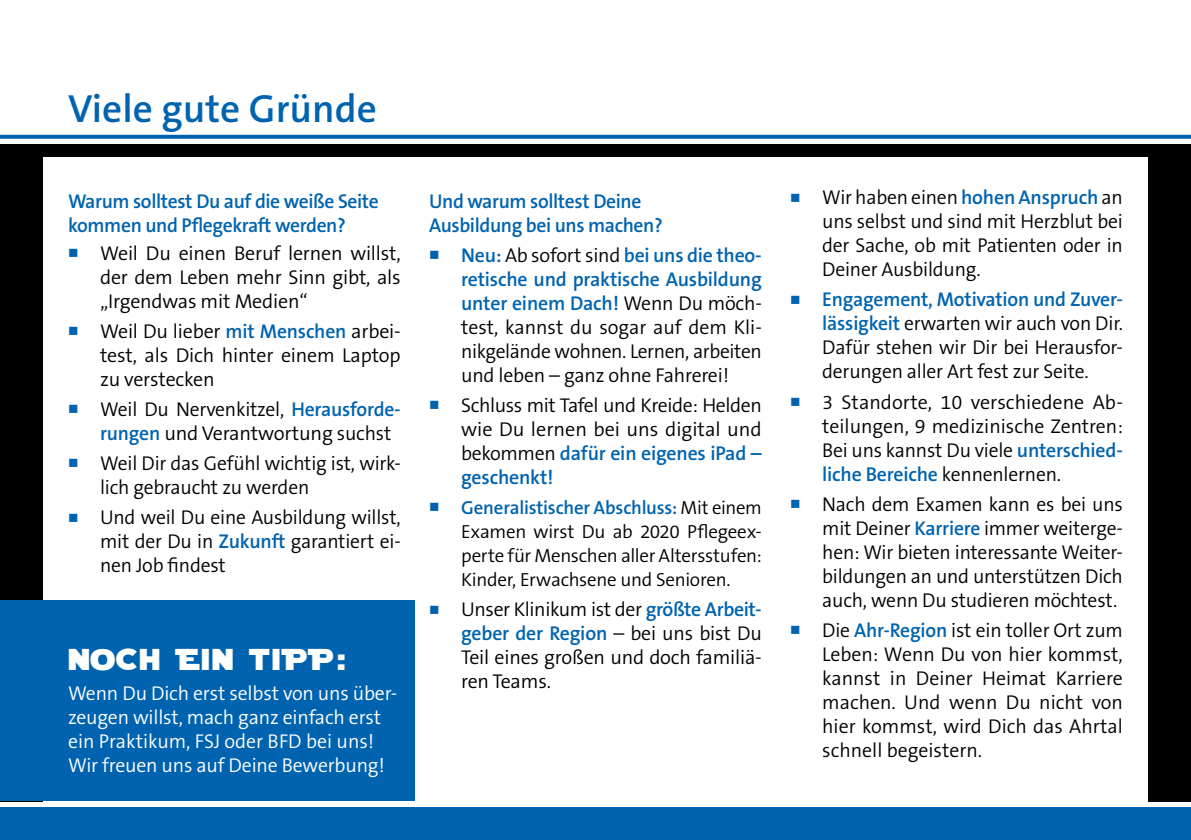
<style>
.page{position:relative;width:1191px;height:840px;background:#fff}
.page>*{position:absolute;margin:0;border:0;box-sizing:border-box;transform-origin:0 0}
.t1{font:600 39.4px "The Sans B6";color:#0063af}
.t2{font:30px "Star Jedi";letter-spacing:.085em;color:#fff}
.t3{font:300 20px/24px "The Sans B4";letter-spacing:-.01em;color:#000;text-align:justify}
.t4{font:600 20px/24px "The Sans B6";letter-spacing:-.015em;color:#0063af}
.t5{font:300 20px/24px "The Sans B4";letter-spacing:-.01em;color:#fff}
.t6{font:300 19px/24px "The Sans B4";letter-spacing:-.015em;color:#000;text-align:justify}
.t7{font:600 19px "The Sans B6";letter-spacing:-.01em;color:#0063af}
.s1{color:#0063af}
.s2{font-family:"The Sans B6";font-weight:600;color:#0063af}
.s3{font-family:"The Sans B4";font-weight:300;color:#000}
</style>
<div class="page">
<div style="left:0;top:144px;width:1191px;height:656px;background:#000"></div>
<div style="left:43px;top:156px;width:1104px;height:650px;background:#fff"></div>
<div style="left:0;top:806px;width:1191px;height:33px;background:#0063af"></div>
<div style="left:0;top:600px;width:415px;height:200px;background:#0063af"></div>
<svg style="left:0;top:135px;width:1191px;height:4px;background:#0c6ab2"></svg>
<h1 class="t1" style="left:68px;top:87px;width:310px">Viele gute Gründe</h1>
<p class="t4" style="left:68px;top:189px;width:312px">Warum solltest Du auf die weiße Seite kommen und Pflegekraft werden?</p>
<p class="t3" style="left:100px;top:241px;width:302px;text-indent:-32px"><span class="s1">■</span> Weil Du einen Beruf lernen willst, der dem Leben mehr Sinn gibt, als „Irgendwas mit Medien“</p>
<p class="t3" style="left:100px;top:319px;width:302px;text-indent:-32px"><span class="s1">■</span> Weil Du lieber <span class="s2">mit Menschen</span> arbei&shy;test, als Dich hinter einem Laptop zu verstecken</p>
<p class="t3" style="left:100px;top:397px;width:302px;text-indent:-32px"><span class="s1">■</span> Weil Du Nervenkitzel, <span class="s2">Herausforde&shy;rungen</span> und Verantwortung suchst</p>
<p class="t3" style="left:100px;top:451px;width:302px;text-indent:-32px"><span class="s1">■</span> Weil Dir das Gefühl wichtig ist, wirk&shy;lich gebraucht zu werden</p>
<p class="t3" style="left:100px;top:505px;width:302px;text-indent:-32px"><span class="s1">■</span> Und weil Du eine Ausbildung willst, mit der Du in <span class="s2">Zukunft</span> garantiert ei&shy;nen Job findest</p>
<h2 class="t2" style="left:68px;top:632px;width:280px">NOCH EIN TIPP:</h2>
<p class="t5" style="left:68px;top:681px;width:331px">Wenn Du Dich erst selbst von uns über&shy;zeugen willst, mach ganz einfach erst ein Praktikum, FSJ oder BFD bei uns!<br>Wir freuen uns auf Deine Bewerbung!</p>
<p class="t4" style="left:429px;top:189px;width:235px">Und warum solltest Deine<br>Ausbildung bei uns machen?</p>
<p class="t4" style="left:461px;top:243px;width:302px;text-align:justify;text-indent:-32px">■ Neu: <span class="s3">Ab sofort sind</span> bei uns die theo&shy;retische und praktische Ausbildung unter einem Dach! <span class="s3">Wenn Du möch-</span></p>
<p class="t3" style="left:461px;top:315px;width:302px">test, kannst du sogar auf dem Kli&shy;nikgelände wohnen. Lernen, arbeiten und leben – ganz ohne Fahrerei!</p>
<p class="t3" style="left:429px;top:393px;width:334px;text-align:right"><span class="s1">■</span> Schluss mit Tafel und Kreide: Helden wie Du lernen bei uns digital und</p>
<p class="t4" style="left:461px;top:441px;width:302px"><span class="s3">bekommen</span> dafür ein eigenes iPad – geschenkt!</p>
<p class="t7" style="left:429px;top:497px;width:334px">■ Generalistischer Abschluss: <span class="s3">Mit einem</span></p>
<p class="t6" style="left:461px;top:520px;width:302px">Examen wirst Du ab 2020 Pflegeex&shy;perte für Menschen aller Altersstufen:<br>Kinder, Erwachsene und Senioren.</p>
<p class="t3" style="left:429px;top:597px;width:334px"><span class="s1">■</span> Unser Klinikum ist der <span class="s2">größte Arbeit-</span></p>
<p class="t4" style="left:461px;top:621px;width:302px">geber der Region <span class="s3">– bei uns bist Du</span></p>
<p class="t3" style="left:461px;top:645px;width:302px">Teil eines großen und doch familiä&shy;ren Teams.</p>
<p class="t3" style="left:822px;top:186px;width:302px;text-indent:-32px"><span class="s1">■</span> Wir haben einen <span class="s2">hohen Anspruch</span> an uns selbst und sind mit Herzblut bei der Sache, ob mit Patienten oder in Deiner Ausbildung.</p>
<p class="t4" style="left:790px;top:288px;width:334px">■ Engagement, Motivation und Zuver-</p>
<p class="t3" style="left:822px;top:312px;width:302px"><span class="s2">lässigkeit</span> erwarten wir auch von Dir.<br>Dafür stehen wir Dir bei Herausfor&shy;derungen aller Art fest zur Seite.</p>
<p class="t3" style="left:822px;top:390px;width:302px;text-indent:-32px"><span class="s1">■</span> 3 Standorte, 10 verschiedene Ab&shy;teilungen, 9 medizinische Zentren:<br>Bei uns kannst Du viele <span class="s2">unterschied-</span></p>
<p class="t4" style="left:822px;top:462px;width:240px">liche Bereiche <span class="s3">kennenlernen.</span></p>
<p class="t3" style="left:822px;top:492px;width:302px;text-indent:-32px"><span class="s1">■</span> Nach dem Examen kann es bei uns mit Deiner <span class="s2">Karriere</span> immer weiterge&shy;hen: Wir bieten interessante Weiter&shy;bildungen an und unterstützen Dich auch, wenn Du studieren möchtest.</p>
<p class="t3" style="left:822px;top:618px;width:302px;text-indent:-32px"><span class="s1">■</span> Die <span class="s2">Ahr-Region</span> ist ein toller Ort zum Leben: Wenn Du von hier kommst, kannst in Deiner Heimat Karriere machen. Und wenn Du nicht von hier kommst, wird Dich das Ahrtal schnell begeistern.</p>
</div>
